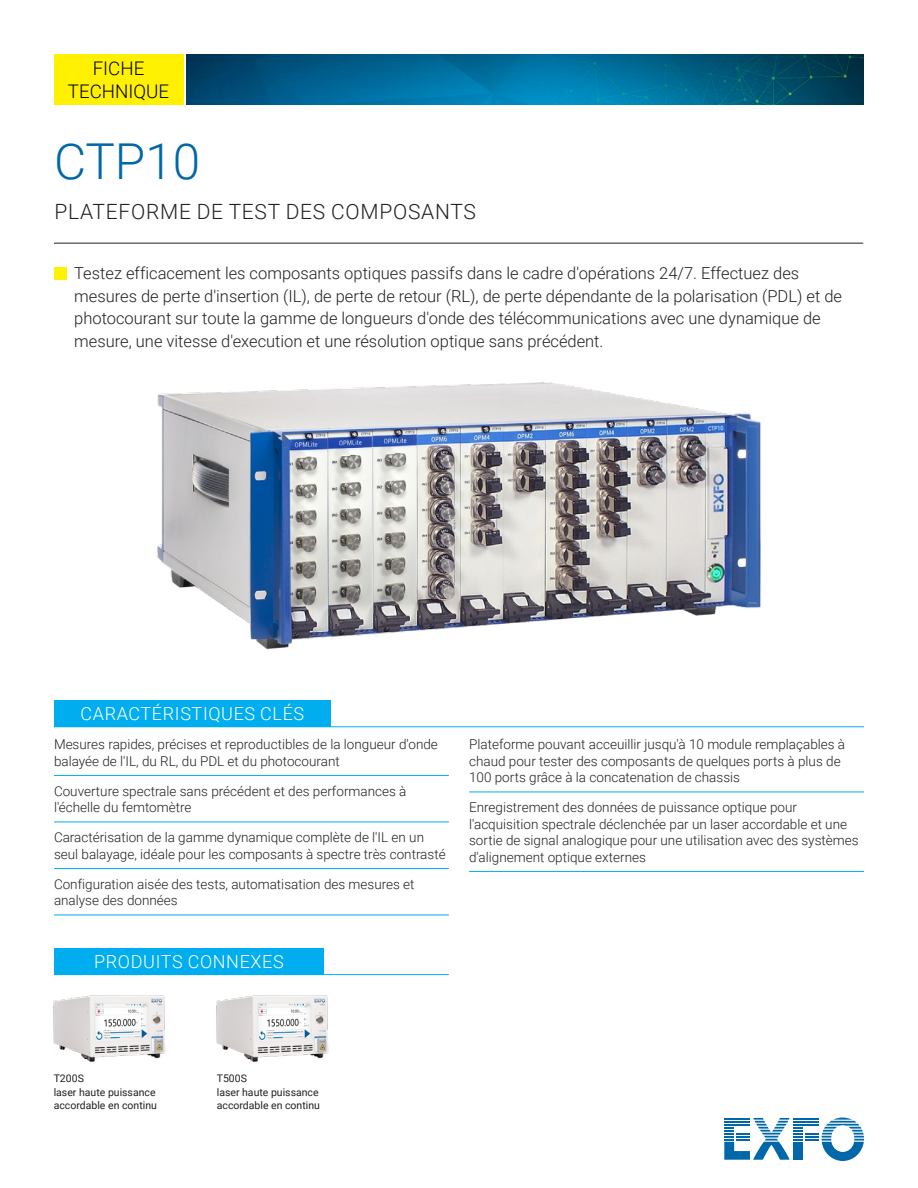
<style>
.page{position:relative;width:918px;height:1188px;background:#fff}
.page>*{position:absolute;margin:0;border:0;box-sizing:border-box;transform-origin:0 0}
.t1{font:300 49.5px "Roboto";color:#0068a9}
.t2{font:300 21px "Roboto";letter-spacing:.035em;color:#231f20}
.t3{font:300 18.75px/22.5px "Roboto";color:#010203;text-align:center}
.t4{font:300 18px "Roboto";letter-spacing:.035em;color:#fff}
.t5{font:300 16.5px/22.5px "Roboto";color:#231f20}
.t6{font:300 13.5px/16.5px "Roboto";color:#231f20}
.t7{font:10.5px/13.5px "Roboto";color:#231f20}
</style>
<div class="page">
<svg style="left:724px;top:1118px;width:140px;height:43px"></svg>
<hr style="left:724px;top:1124px;width:26px;height:2px;background:#0068a9">
<img style="left:187px;top:54px;width:677px;height:51px">
<div style="left:54px;top:54px;width:129px;height:51px;background:#fff101"></div>
<hr style="left:54px;top:775px;width:395px;height:1px;background:#00aeef">
<hr style="left:54px;top:822px;width:395px;height:1px;background:#00aeef">
<hr style="left:54px;top:868px;width:395px;height:1px;background:#00aeef">
<hr style="left:54px;top:915px;width:395px;height:1px;background:#00aeef">
<hr style="left:469px;top:792px;width:395px;height:1px;background:#00aeef">
<hr style="left:469px;top:871px;width:395px;height:1px;background:#00aeef">
<div style="left:54px;top:700px;width:277px;height:27px;background:#00aeef"></div>
<hr style="left:54px;top:727px;width:277px;height:1px;background:#00aeef">
<hr style="left:331px;top:727px;width:533px;height:1px;background:#00aeef">
<hr style="left:54px;top:243px;width:809px;height:1px;background:#231f20">
<div style="left:54px;top:267px;width:13px;height:13px;background:#fff101"></div>
<div style="left:54px;top:948px;width:270px;height:27px;background:#00aeef"></div>
<hr style="left:324px;top:974px;width:125px;height:1px;background:#00aeef">
<img style="left:216px;top:995px;width:113px;height:67px">
<img style="left:53px;top:995px;width:113px;height:67px">
<img style="left:157px;top:382px;width:604px;height:268px">
<h3 class="t3" style="left:68px;top:57px;width:103px">FICHE<br>TECHNIQUE</h3>
<h1 class="t1" style="left:54px;top:127px;width:148px">CTP10</h1>
<h2 class="t2" style="left:54px;top:197px;width:423px">PLATEFORME DE TEST DES COMPOSANTS</h2>
<p class="t5" style="left:74px;top:262px;width:769px">Testez efficacement les composants optiques passifs dans le cadre d'opérations 24/7. Effectuez des mesures de perte d'insertion (IL), de perte de retour (RL), de perte dépendante de la polarisation (PDL) et de photocourant sur toute la gamme de longueurs d'onde des télécommunications avec une dynamique de mesure, une vitesse d'execution et une résolution optique sans précédent.</p>
<h3 class="t4" style="left:81px;top:701px;width:225px">CARACTÉRISTIQUES CLÉS</h3>
<p class="t6" style="left:54px;top:735px;width:385px">Mesures rapides, précises et reproductibles de la longueur d'onde balayée de l'IL, du RL, du PDL et du photocourant</p>
<p class="t6" style="left:54px;top:782px;width:354px">Couverture spectrale sans précédent et des performances à l'échelle du femtomètre</p>
<p class="t6" style="left:54px;top:828px;width:393px">Caractérisation de la gamme dynamique complète de l'IL en un seul balayage, idéale pour les composants à spectre très contrasté</p>
<p class="t6" style="left:54px;top:875px;width:362px">Configuration aisée des tests, automatisation des mesures et analyse des données</p>
<h3 class="t4" style="left:94px;top:949px;width:191px">PRODUITS CONNEXES</h3>
<p class="t6" style="left:469px;top:735px;width:378px">Plateforme pouvant acceuillir jusqu'à 10 module remplaçables à chaud pour tester des composants de quelques ports à plus de<br>100 ports grâce à la concatenation de chassis</p>
<p class="t6" style="left:469px;top:798px;width:391px">Enregistrement des données de puissance optique pour l'acquisition spectrale déclenchée par un laser accordable et une sortie de signal analogique pour une utilisation avec des systèmes d'alignement optique externes</p>
<p class="t7" style="left:54px;top:1072px;width:105px">T200S<br>laser haute puissance accordable en continu</p>
<p class="t7" style="left:217px;top:1072px;width:105px">T500S<br>laser haute puissance accordable en continu</p>
</div>
